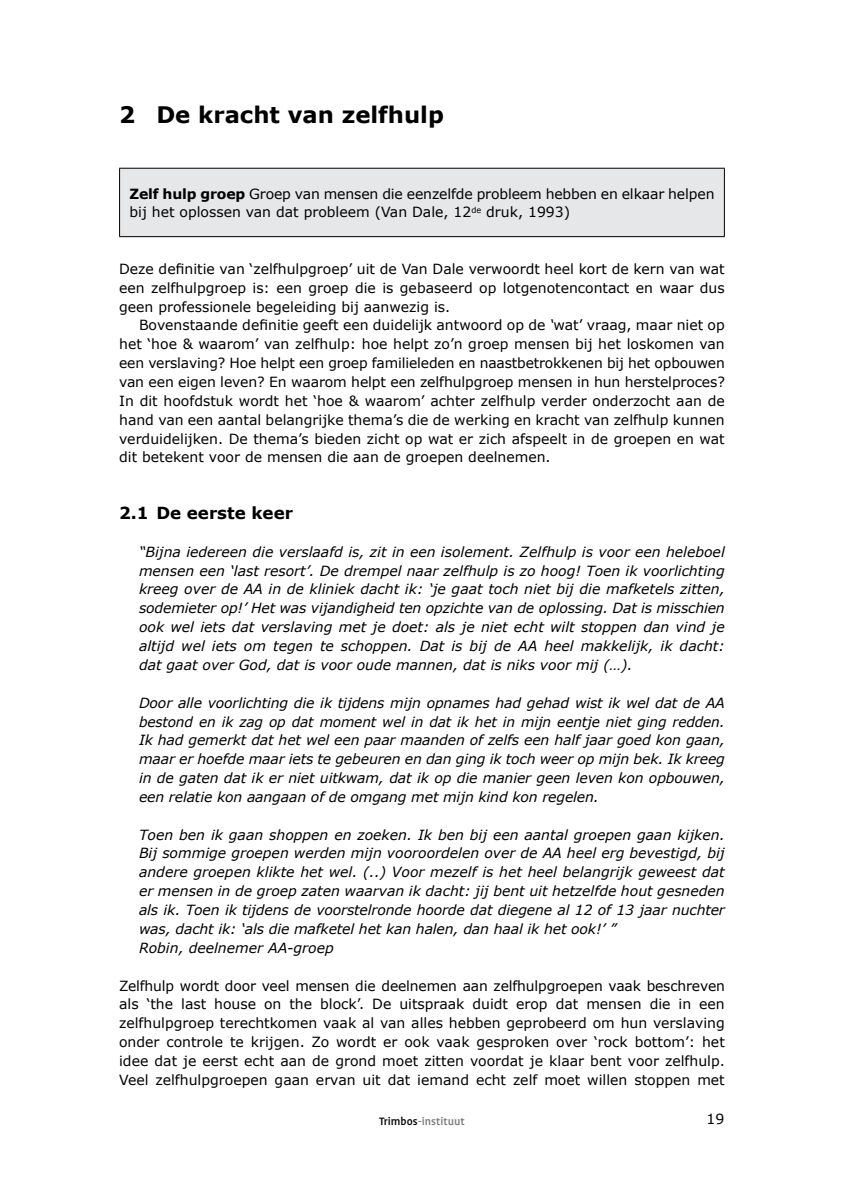
<style>
.page{position:relative;width:844px;height:1191px;background:#fff}
.page>*{position:absolute;margin:0;border:0;box-sizing:border-box;transform-origin:0 0}
.t1{font:700 22.75px "Verdana";color:#000}
.t2{font:700 16.62px "Verdana";color:#000}
.t3{font:italic 14px/18.9px "Verdana";color:#000;text-align:justify}
.t4{font:14px/18.9px "Verdana";color:#000;text-align:justify}
.t5{font:500 12.25px "Profile";color:#77787b}
.s1{font-weight:700}
.s2{font-style:italic}
.s3{color:#000}
</style>
<div class="page">
<div style="left:119px;top:168px;width:605px;height:69px;background:#e6e7e8"></div>
<hr style="left:119px;top:168px;width:605px;height:1px;background:#000">
<hr style="left:119px;top:169px;width:1px;height:67px;background:#000">
<hr style="left:723px;top:169px;width:1px;height:67px;background:#000">
<hr style="left:119px;top:236px;width:605px;height:1px;background:#000">
<h1 class="t1" style="left:119px;top:100px;width:326px">2 De kracht van zelfhulp</h1>
<p class="t4" style="left:129px;top:184px;width:586px"><span class="s1">Zelf hulp groep</span> Groep van mensen die eenzelfde probleem hebben en elkaar helpen bij het oplossen van dat probleem (Van Dale, 12<sup>de</sup> druk, 1993)</p>
<p class="t4" style="left:119px;top:259px;width:607px">Deze definitie van ‘zelfhulpgroep’ uit de Van Dale verwoordt heel kort de kern van wat een zelfhulpgroep is: een groep die is gebaseerd op lotgenotencontact en waar dus geen professionele begeleiding bij aanwezig is.</p>
<p class="t4" style="left:119px;top:316px;width:607px;text-indent:20px">Bovenstaande definitie geeft een duidelijk antwoord op de <span class="s2">‘</span>wat’ vraag, maar niet op het ‘hoe &amp; waarom’ van zelfhulp: hoe helpt zo’n groep mensen bij het loskomen van een verslaving? Hoe helpt een groep familieleden en naastbetrokkenen bij het opbouwen van een eigen leven? En waarom helpt een zelfhulpgroep mensen in hun herstelproces?<br>In dit hoofdstuk wordt het ‘hoe &amp; waarom’ achter zelfhulp verder onderzocht aan de hand van een aantal belangrijke thema’s die de werking en kracht van zelfhulp kunnen verduidelijken. De thema’s bieden zicht op wat er zich afspeelt in de groepen en wat dit betekent voor de mensen die aan de groepen deelnemen.</p>
<p class="t2" style="left:119px;top:502px;width:175px">2.1 De eerste keer</p>
<p class="t3" style="left:139px;top:542px;width:587px">“Bijna iedereen die verslaafd is, zit in een isolement. Zelfhulp is voor een heleboel mensen een ‘last resort’. De drempel naar zelfhulp is zo hoog! Toen ik voorlichting kreeg over de AA in de kliniek dacht ik: ‘je gaat toch niet bij die mafketels zitten, sodemieter op!’ Het was vijandigheid ten opzichte van de oplossing. Dat is misschien ook wel iets dat verslaving met je doet: als je niet echt wilt stoppen dan vind je altijd wel iets om tegen te schoppen. Dat is bij de AA heel makkelijk, ik dacht: dat gaat over God, dat is voor oude mannen, dat is niks voor mij (…).</p>
<p class="t3" style="left:139px;top:693px;width:587px">Door alle voorlichting die ik tijdens mijn opnames had gehad wist ik wel dat de AA bestond en ik zag op dat moment wel in dat ik het in mijn eentje niet ging redden.<br>Ik had gemerkt dat het wel een paar maanden of zelfs een half jaar goed kon gaan, maar er hoefde maar iets te gebeuren en dan ging ik toch weer op mijn bek. Ik kreeg in de gaten dat ik er niet uitkwam, dat ik op die manier geen leven kon opbouwen, een relatie kon aangaan of de omgang met mijn kind kon regelen.</p>
<p class="t3" style="left:139px;top:825px;width:587px;text-align:left">Toen ben ik gaan shoppen en zoeken. Ik ben bij een aantal groepen gaan kijken.<br>Bij sommige groepen werden mijn vooroordelen over de AA heel erg bevestigd, bij andere groepen klikte het wel. (..) Voor mezelf is het heel belangrijk geweest dat er mensen in de groep zaten waarvan ik dacht: jij bent uit hetzelfde hout gesneden als ik. Toen ik tijdens de voorstelronde hoorde dat diegene al 12 of 13 jaar nuchter was, dacht ik: ‘als die mafketel het kan halen, dan haal ik het ook!’ ”<br>Robin, deelnemer AA-groep</p>
<p class="t4" style="left:119px;top:976px;width:607px">Zelfhulp wordt door veel mensen die deelnemen aan zelfhulpgroepen vaak beschreven als ‘the last house on the block’. De uitspraak duidt erop dat mensen die in een zelfhulpgroep terechtkomen vaak al van alles hebben geprobeerd om hun verslaving onder controle te krijgen. Zo wordt er ook vaak gesproken over ‘rock bottom’: het idee dat je eerst echt aan de grond moet zitten voordat je klaar bent voor zelfhulp.<br>Veel zelfhulpgroepen gaan ervan uit dat iemand echt zelf moet willen stoppen met</p>
<p class="t5" style="left:379px;top:1115px;width:87px"><span class="s3">Trimbos</span>-instituut</p>
<p class="t4" style="left:706px;top:1110px;width:19px">19</p>
</div>
